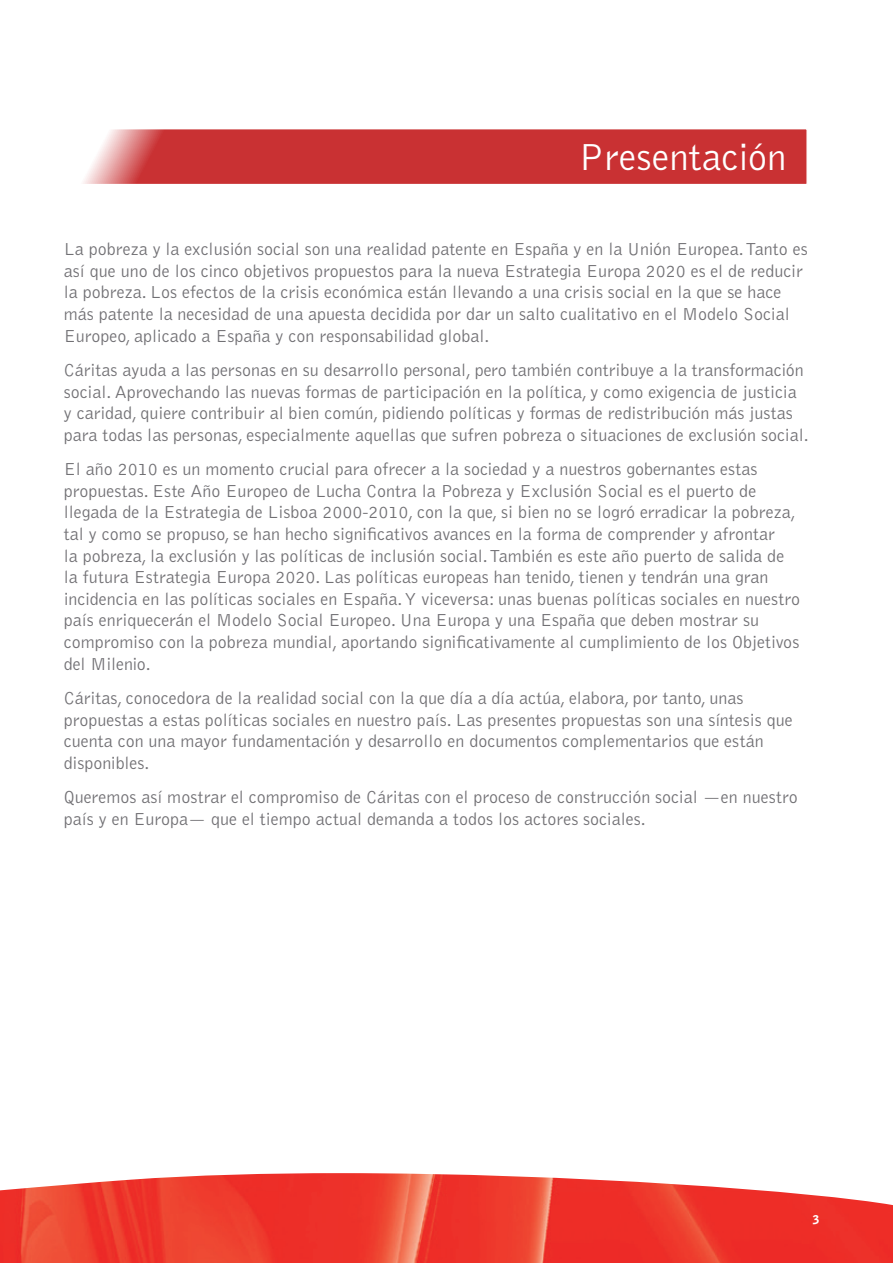
<style>
.page{position:relative;width:893px;height:1263px;background:#fff}
.page>*{position:absolute;margin:0;border:0;box-sizing:border-box;transform-origin:0 0}
.t1{font:300 39px "Bell Gothic Std";color:#fff}
.txt{font:300 18px/21.6px "Bell Gothic Std";color:#717074}
.t2{font:900 12px "Bell Gothic Std";color:#fff}
</style>
<div class="page">
<img style="left:0;top:1173px;width:893px;height:90px">
<div style="left:33px;top:128px;width:775px;height:57px;background:#c93133;border:1px solid #fff"></div>
<p class="t1" style="left:578px;top:136px;width:210px">Presentación</p>
<p class="txt" style="left:64px;top:239px;width:745px">La pobreza y la exclusión social son una realidad patente en España y en la Unión Europea. Tanto es así que uno de los cinco objetivos propuestos para la nueva Estrategia Europa 2020 es el de reducir la pobreza. Los efectos de la crisis económica están llevando a una crisis social en la que se hace más patente la necesidad de una apuesta decidida por dar un salto cualitativo en el Modelo Social Europeo, aplicado a España y con responsabilidad global.</p>
<p class="txt" style="left:64px;top:360px;width:747px">Cáritas ayuda a las personas en su desarrollo personal, pero también contribuye a la transformación social. Aprovechando las nuevas formas de participación en la política, y como exigencia de justicia y caridad, quiere contribuir al bien común, pidiendo políticas y formas de redistribución más justas para todas las personas, especialmente aquellas que sufren pobreza o situaciones de exclusión social.</p>
<p class="txt" style="left:64px;top:459px;width:738px">El año 2010 es un momento crucial para ofrecer a la sociedad y a nuestros gobernantes estas propuestas. Este Año Europeo de Lucha Contra la Pobreza y Exclusión Social es el puerto de llegada de la Estrategia de Lisboa 2000-2010, con la que, si bien no se logró erradicar la pobreza, tal y como se propuso, se han hecho significativos avances en la forma de comprender y afrontar<br>la pobreza, la exclusión y las políticas de inclusión social. También es este año puerto de salida de la futura Estrategia Europa 2020. Las políticas europeas han tenido, tienen y tendrán una gran incidencia en las políticas sociales en España. Y viceversa: unas buenas políticas sociales en nuestro país enriquecerán el Modelo Social Europeo. Una Europa y una España que deben mostrar su compromiso con la pobreza mundial, aportando significativamente al cumplimiento de los Objetivos del Milenio.</p>
<p class="txt" style="left:64px;top:688px;width:731px">Cáritas, conocedora de la realidad social con la que día a día actúa, elabora, por tanto, unas propuestas a estas políticas sociales en nuestro país. Las presentes propuestas son una síntesis que cuenta con una mayor fundamentación y desarrollo en documentos complementarios que están disponibles.</p>
<p class="txt" style="left:64px;top:787px;width:735px">Queremos así mostrar el compromiso de Cáritas con el proceso de construcción social —en nuestro país y en Europa— que el tiempo actual demanda a todos los actores sociales.</p>
<p class="t2" style="left:813px;top:1213px;width:8px">3</p>
</div>
